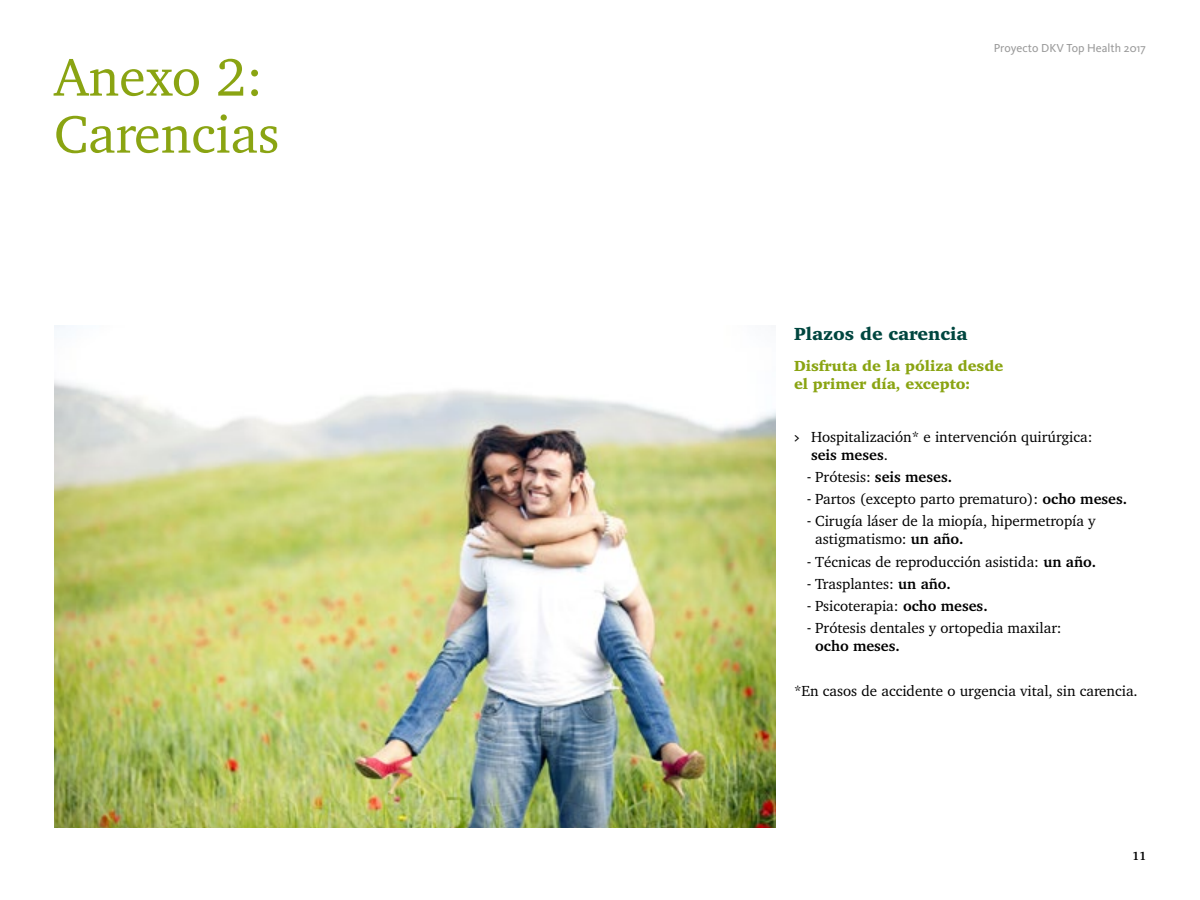
<style>
.page{position:relative;width:1200px;height:900px;background:#fff}
.page>*{position:absolute;margin:0;border:0;box-sizing:border-box;transform-origin:0 0}
.t1{font:54px/57px "Charter IT Cby BT";color:#8aa412}
.t2{font:900 18px "Charter IT Cby BT";color:#00463f}
.t3{font:15px/18px "Charter IT Cby BT";color:#000}
.t4{font:900 15px/18px "Charter IT Cby BT";color:#8aa412}
.t5{font:700 15px "Charter IT Cby BT";color:#000}
.t6{font:12px "Kievit";color:#999}
.t7{font:700 12px "Charter IT Cby BT";color:#000}
.s1{font-family:"Kievit Book SC"}
.s2{font-weight:700}
.s3{font-family:"Kievit";font-weight:400}
.s4{font-weight:400}
.s5{font-family:"Kievit"}
</style>
<div class="page">
<img style="left:54px;top:325px;width:722px;height:503px">
<h1 class="t1" style="left:54px;top:48px;width:227px">Anexo 2:<br>Carencias</h1>
<p class="t6" style="left:994px;top:41px;width:154px">Proyecto DKV Top Health 2017</p>
<p class="t2" style="left:794px;top:323px;width:175px">Plazos de carencia</p>
<p class="t4" style="left:794px;top:356px;width:211px">Disfruta de la póliza desde el primer día, excepto:</p>
<p class="t3" style="left:811px;top:427px;width:283px;text-indent:-17px"><span class="s1">&gt;</span> Hospitalización* e intervención quirúrgica: <span class="s2">seis meses</span>.</p>
<p class="t5" style="left:807px;top:467px;width:147px"><span class="s3">-</span> <span class="s4">Prótesis:</span> seis meses.</p>
<p class="t3" style="left:807px;top:490px;width:322px"><span class="s5">-</span> Partos (excepto parto prematuro): <span class="s2">ocho meses.</span></p>
<p class="t3" style="left:815px;top:512px;width:282px;text-indent:-9px"><span class="s5">-</span> Cirugía láser de la miopía, hipermetropía y astigmatismo: <span class="s2">un año.</span></p>
<p class="t3" style="left:807px;top:552px;width:291px"><span class="s5">-</span> Técnicas de reproducción asistida: <span class="s2">un año.</span></p>
<p class="t3" style="left:807px;top:574px;width:146px"><span class="s5">-</span> Trasplantes: <span class="s2">un año.</span></p>
<p class="t3" style="left:807px;top:597px;width:182px"><span class="s5">-</span> Psicoterapia: <span class="s2">ocho meses.</span></p>
<p class="t3" style="left:815px;top:619px;width:248px;text-indent:-9px"><span class="s5">-</span> Prótesis dentales y ortopedia maxilar: <span class="s2">ocho meses.</span></p>
<p class="t3" style="left:794px;top:681px;width:345px">*En casos de accidente o urgencia vital, sin carencia.</p>
<p class="t7" style="left:1132px;top:849px;width:15px">11</p>
</div>
